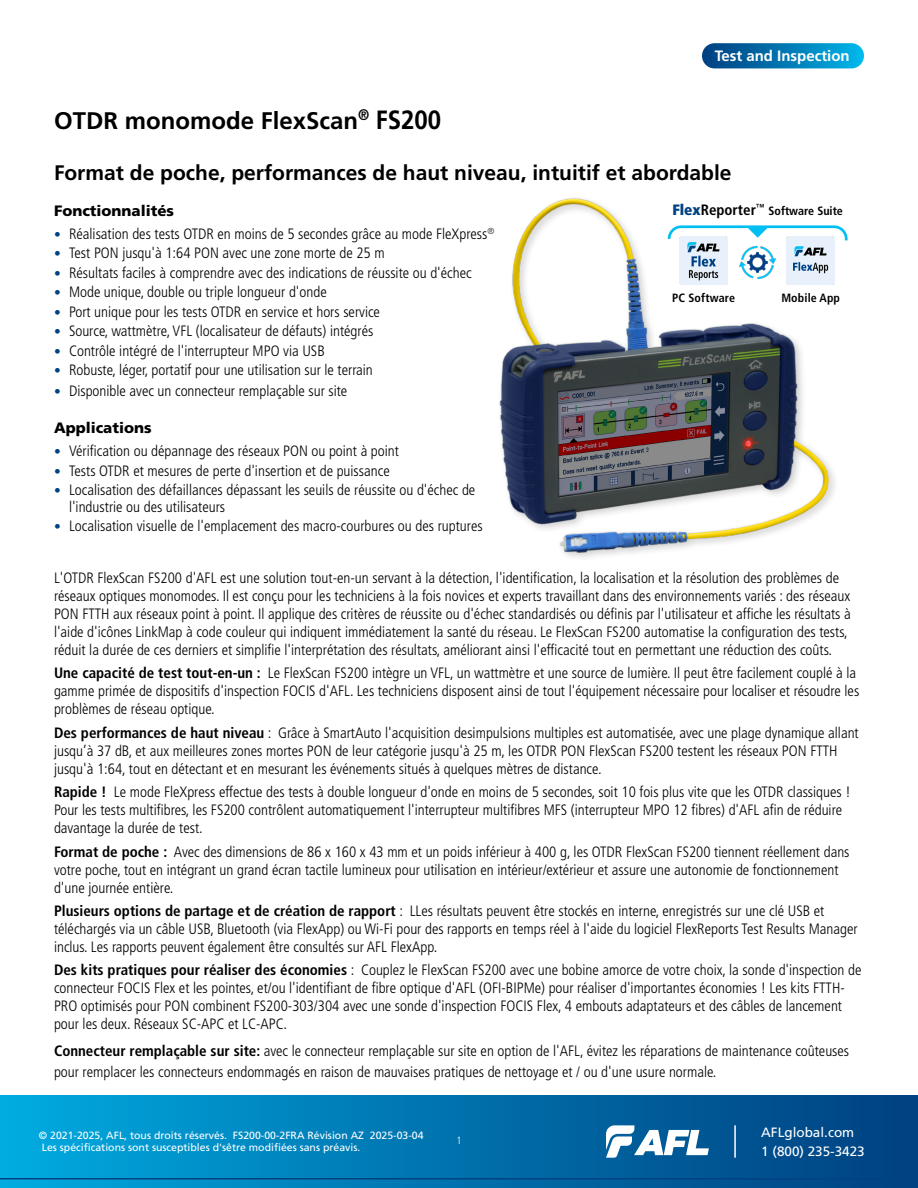
<style>
.page{position:relative;width:918px;height:1188px;background:#fff}
.page>*{position:absolute;margin:0;border:0;box-sizing:border-box;transform-origin:0 0}
.t1{font:700 24px "Frutiger LT Std";color:#000}
.t2{font:700 21px "Frutiger LT Std";color:#000}
.Body{font:300 condensed 15px/18px "Frutiger LT Std";color:#000}
.Subhead{font:900 15px "Frutiger LT Std";color:#000}
.t3{font:700 15px "Frutiger LT Std";color:#fff}
.t4{font:13.5px/19.5px "Frutiger LT Std";color:#fff}
.Body-2{font:700 condensed 12px "Frutiger LT Std";letter-spacing:.01em;color:#000}
.t5{font:10.5px/12px "Frutiger LT Std";color:#fff}
.t6{font:300 condensed 10.5px "Frutiger LT Std";color:#fff}
.s1{font-size:26.4px}
.s2{font-weight:900;font-size:15px;color:#004282}
.s3{font-size:15px}
.s4{font-size:13.5px;color:#004282}
.s5{font-weight:700}
</style>
<div class="page">
<div style="left:0;top:1095px;width:918px;height:93px;background:linear-gradient(to right,#00a8de,#003e7e)"></div>
<svg style="left:606px;top:1125px;width:103px;height:33px"></svg>
<hr style="left:734px;top:1125px;width:2px;height:33px;background:#fff">
<div style="left:702px;top:43px;width:162px;height:25px;background:linear-gradient(to right,#003c7d,#01b5e9);border-radius:13px"></div>
<hr style="left:0;top:1178px;width:918px;height:2px;background:#004282">
<img style="left:499px;top:198px;width:336px;height:358px">
<svg style="left:666px;top:224px;width:182px;height:19px"></svg>
<img style="left:787px;top:237px;width:48px;height:48px">
<img style="left:680px;top:237px;width:47px;height:48px">
<img style="left:739px;top:244px;width:38px;height:38px">
<h1 class="t1" style="left:54px;top:107px;width:389px">OTDR monomode FlexScan<sup>®</sup> <span class="s1">FS200</span></h1>
<p class="t3" style="left:715px;top:47px;width:137px">Test and Inspection</p>
<p class="t2" style="left:54px;top:160px;width:679px">Format de poche, performances de haut niveau, intuitif et abordable</p>
<p class="Body-2" style="left:672px;top:204px;width:172px"><span class="s2">Flex</span><span class="s3">Reporter</span><sup>™</sup> Software Suite</p>
<p class="Subhead" style="left:54px;top:201px;width:122px">Fonctionnalités</p>
<p class="Body" style="left:54px;top:225px;width:442px"><span class="s4">•</span> Réalisation des tests OTDR en moins de 5 secondes grâce au mode FleXpress<sup>®</sup></p>
<p class="Body" style="left:54px;top:244px;width:332px"><span class="s4">•</span> Test PON jusqu'à 1:64 PON avec une zone morte de 25 m</p>
<p class="Body" style="left:54px;top:264px;width:419px"><span class="s4">•</span> Résultats faciles à comprendre avec des indications de réussite ou d'échec</p>
<p class="Body" style="left:54px;top:283px;width:274px"><span class="s4">•</span> Mode unique, double ou triple longueur d'onde</p>
<p class="Body" style="left:54px;top:303px;width:328px"><span class="s4">•</span> Port unique pour les tests OTDR en service et hors service</p>
<p class="Body" style="left:54px;top:322px;width:321px"><span class="s4">•</span> Source, wattmètre, VFL (localisateur de défauts) intégrés</p>
<p class="Body" style="left:54px;top:342px;width:272px"><span class="s4">•</span> Contrôle intégré de l'interrupteur MPO via USB</p>
<p class="Body" style="left:54px;top:361px;width:320px"><span class="s4">•</span> Robuste, léger, portatif pour une utilisation sur le terrain</p>
<p class="Body" style="left:54px;top:382px;width:295px"><span class="s4">•</span> Disponible avec un connecteur remplaçable sur site</p>
<p class="Subhead" style="left:54px;top:419px;width:99px">Applications</p>
<p class="Body" style="left:54px;top:442px;width:347px"><span class="s4">•</span> Vérification ou dépannage des réseaux PON ou point à point</p>
<p class="Body" style="left:54px;top:462px;width:337px"><span class="s4">•</span> Tests OTDR et mesures de perte d'insertion et de puissance</p>
<p class="Body" style="left:69px;top:482px;width:408px;line-height:16.5px;text-indent:-15px"><span class="s4">•</span> Localisation des défaillances dépassant les seuils de réussite ou d'échec de l'industrie ou des utilisateurs</p>
<p class="Body" style="left:54px;top:517px;width:430px"><span class="s4">•</span> Localisation visuelle de l'emplacement des macro-courbures ou des ruptures</p>
<p class="Body-2" style="left:672px;top:290px;width:64px">PC Software</p>
<p class="Body-2" style="left:781px;top:290px;width:60px">Mobile App</p>
<p class="Body" style="left:54px;top:569px;width:798px">L'OTDR FlexScan FS200 d'AFL est une solution tout-en-un servant à la détection, l'identification, la localisation et la résolution des problèmes de réseaux optiques monomodes. Il est conçu pour les techniciens à la fois novices et experts travaillant dans des environnements variés : des réseaux PON FTTH aux réseaux point à point. Il applique des critères de réussite ou d'échec standardisés ou définis par l'utilisateur et affiche les résultats à l'aide d'icônes LinkMap à code couleur qui indiquent immédiatement la santé du réseau. Le FlexScan FS200 automatise la configuration des tests, réduit la durée de ces derniers et simplifie l'interprétation des résultats, améliorant ainsi l'efficacité tout en permettant une réduction des coûts.</p>
<p class="Body" style="left:54px;top:664px;width:807px"><span class="s5">Une capacité de test tout-en-un :</span> Le FlexScan FS200 intègre un VFL, un wattmètre et une source de lumière. Il peut être facilement couplé à la gamme primée de dispositifs d'inspection FOCIS d'AFL. Les techniciens disposent ainsi de tout l'équipement nécessaire pour localiser et résoudre les problèmes de réseau optique.</p>
<p class="Body" style="left:54px;top:724px;width:806px"><span class="s5">Des performances de haut niveau</span> : Grâce à SmartAuto l'acquisition desimpulsions multiples est automatisée, avec une plage dynamique allant jusqu’à 37 dB, et aux meilleures zones mortes PON de leur catégorie jusqu'à 25 m, les OTDR PON FlexScan FS200 testent les réseaux PON FTTH jusqu'à 1:64, tout en détectant et en mesurant les événements situés à quelques mètres de distance.</p>
<p class="Body" style="left:54px;top:783px;width:798px"><span class="s5">Rapide !</span> Le mode FleXpress effectue des tests à double longueur d'onde en moins de 5 secondes, soit 10 fois plus vite que les OTDR classiques !<br>Pour les tests multifibres, les FS200 contrôlent automatiquement l'interrupteur multifibres MFS (interrupteur MPO 12 fibres) d'AFL afin de réduire davantage la durée de test.</p>
<p class="Body" style="left:54px;top:843px;width:797px"><span class="s5">Format de poche :</span> Avec des dimensions de 86 x 160 x 43 mm et un poids inférieur à 400 g, les OTDR FlexScan FS200 tiennent réellement dans votre poche, tout en intégrant un grand écran tactile lumineux pour utilisation en intérieur/extérieur et assure une autonomie de fonctionnement d'une journée entière.</p>
<p class="Body" style="left:54px;top:902px;width:805px"><span class="s5">Plusieurs options de partage et de création de rapport</span> : LLes résultats peuvent être stockés en interne, enregistrés sur une clé USB et téléchargés via un câble USB, Bluetooth (via FlexApp) ou Wi-Fi pour des rapports en temps réel à l'aide du logiciel FlexReports Test Results Manager inclus. Les rapports peuvent également être consultés sur AFL FlexApp.</p>
<p class="Body" style="left:54px;top:961px;width:809px"><span class="s5">Des kits pratiques pour réaliser des économies</span> : Couplez le FlexScan FS200 avec une bobine amorce de votre choix, la sonde d'inspection de connecteur FOCIS Flex et les pointes, et/ou l'identifiant de fibre optique d'AFL (OFI-BIPMe) pour réaliser d'importantes économies ! Les kits FTTH-PRO optimisés pour PON combinent FS200-303/304 avec une sonde d'inspection FOCIS Flex, 4 embouts adaptateurs et des câbles de lancement pour les deux. Réseaux SC-APC et LC-APC.</p>
<p class="Body" style="left:54px;top:1040px;width:797px;line-height:21px"><span class="s5">Connecteur remplaçable sur site:</span> avec le connecteur remplaçable sur site en option de l'AFL, évitez les réparations de maintenance coûteuses pour remplacer les connecteurs endommagés en raison de mauvaises pratiques de nettoyage et / ou d'une usure normale.</p>
<p class="t5" style="left:39px;top:1130px;width:386px">© 2021-2025, AFL, tous droits réservés. FS200-00-2FRA Révision AZ 2025-03-04<br>Les spécifications sont susceptibles d'sêtre modifiées sans préavis.</p>
<p class="t6" style="left:456px;top:1134px;width:7px">1</p>
<p class="t4" style="left:761px;top:1122px;width:105px">AFLglobal.com<br>1 (800) 235-3423</p>
</div>
